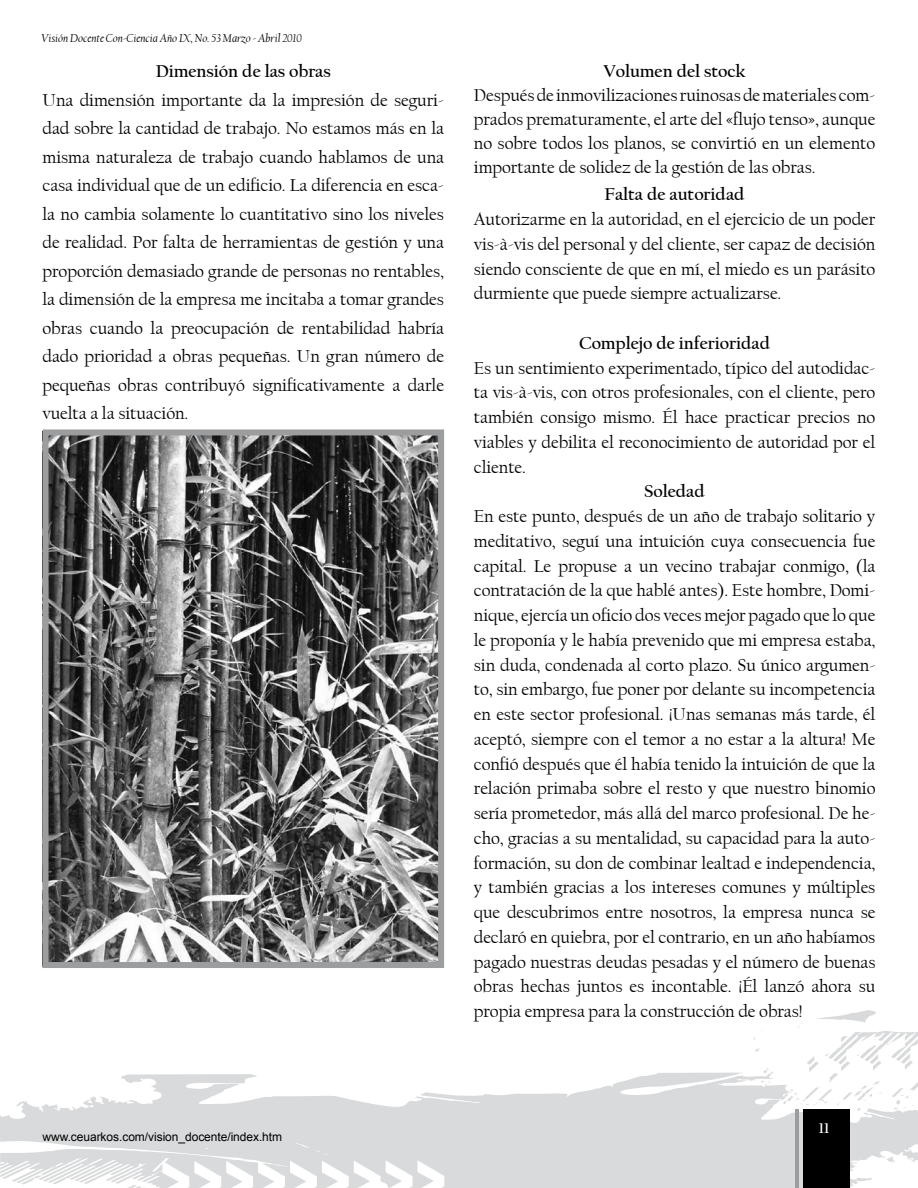
<style>
.page{position:relative;width:918px;height:1188px;background:#fff}
.page>*{position:absolute;margin:0;border:0;box-sizing:border-box;transform-origin:0 0}
.t1{font:18px/24.8px "Californian FB";letter-spacing:-.005em;color:#000;text-align:justify}
.t2{font:700 18px "Californian FB";letter-spacing:-.005em;color:#000}
.t3{font:700 15px "Californian FB";color:#fff}
.t4{font:italic 12px "Californian FB";letter-spacing:-.005em;color:#000}
.t5{font:12px "Arial";letter-spacing:-.005em;color:#000}
</style>
<div class="page">
<svg style="left:0;top:1073px;width:918px;height:115px;fill:#d9dadb"></svg>
<svg style="left:152px;top:1136px;width:292px;height:52px"></svg>
<svg style="left:753px;top:1010px;width:165px;height:105px"></svg>
<div style="left:803px;top:1110px;width:46px;height:78px;background:#000"></div>
<hr style="left:796px;top:1110px;width:3px;height:78px;background:#9c9d9f">
<img style="left:50px;top:436px;width:387px;height:525px">
<div style="left:43px;top:429px;width:401px;height:539px;border:6px solid #9c9d9f"></div>
<p class="t4" style="left:41px;top:31px;width:262px">Visión Docente Con-Ciencia Año IX, No. 53 Marzo - Abril 2010</p>
<p class="t2" style="left:156px;top:61px;width:177px">Dimensión de las obras</p>
<p class="t1" style="left:43px;top:86px;width:403px;line-height:28.5px">Una dimensión importante da la impresión de seguri&shy;dad sobre la cantidad de trabajo. No estamos más en la misma naturaleza de trabajo cuando hablamos de una casa individual que de un edificio. La diferencia en esca&shy;la no cambia solamente lo cuantitativo sino los niveles de realidad. Por falta de herramientas de gestión y una proporción demasiado grande de personas no rentables, la dimensión de la empresa me incitaba a tomar grandes obras cuando la preocupación de rentabilidad habría dado prioridad a obras pequeñas. Un gran número de pequeñas obras contribuyó significativamente a darle vuelta a la situación.</p>
<p class="t2" style="left:603px;top:61px;width:144px">Volumen del stock</p>
<p class="t1" style="left:474px;top:84px;width:403px;line-height:24px">Después de inmovilizaciones ruinosas de materiales com&shy;prados prematuramente, el arte del «flujo tenso», aunque no sobre todos los planos, se convirtió en un elemento importante de solidez de la gestión de las obras.</p>
<p class="t2" style="left:605px;top:184px;width:142px">Falta de autoridad</p>
<p class="t1" style="left:474px;top:207px;width:403px">Autorizarme en la autoridad, en el ejercicio de un poder vis-à-vis del personal y del cliente, ser capaz de decisión siendo consciente de que en mí, el miedo es un parásito durmiente que puede siempre actualizarse.</p>
<p class="t2" style="left:579px;top:333px;width:193px">Complejo de inferioridad</p>
<p class="t1" style="left:474px;top:356px;width:403px">Es un sentimiento experimentado, típico del autodidac&shy;ta vis-à-vis, con otros profesionales, con el cliente, pero también consigo mismo. Él hace practicar precios no viables y debilita el reconocimiento de autoridad por el cliente.</p>
<p class="t2" style="left:644px;top:481px;width:62px">Soledad</p>
<p class="t1" style="left:474px;top:504px;width:403px">En este punto, después de un año de trabajo solitario y meditativo, seguí una intuición cuya consecuencia fue capital. Le propuse a un vecino trabajar conmigo, (la contratación de la que hablé antes). Este hombre, Domi&shy;nique, ejercía un oficio dos veces mejor pagado que lo que le proponía y le había prevenido que mi empresa estaba, sin duda, condenada al corto plazo. Su único argumen&shy;to, sin embargo, fue poner por delante su incompetencia en este sector profesional. ¡Unas semanas más tarde, él aceptó, siempre con el temor a no estar a la altura! Me confió después que él había tenido la intuición de que la relación primaba sobre el resto y que nuestro binomio sería prometedor, más allá del marco profesional. De he&shy;cho, gracias a su mentalidad, su capacidad para la auto&shy;formación, su don de combinar lealtad e independencia, y también gracias a los intereses comunes y múltiples que descubrimos entre nosotros, la empresa nunca se declaró en quiebra, por el contrario, en un año habíamos pagado nuestras deudas pesadas y el número de buenas obras hechas juntos es incontable. ¡Él lanzó ahora su propia empresa para la construcción de obras!</p>
<p class="t5" style="left:43px;top:1129px;width:241px">www.ceuarkos.com/vision_docente/index.htm</p>
<p class="t3" style="left:819px;top:1119px;width:12px">11</p>
</div>
